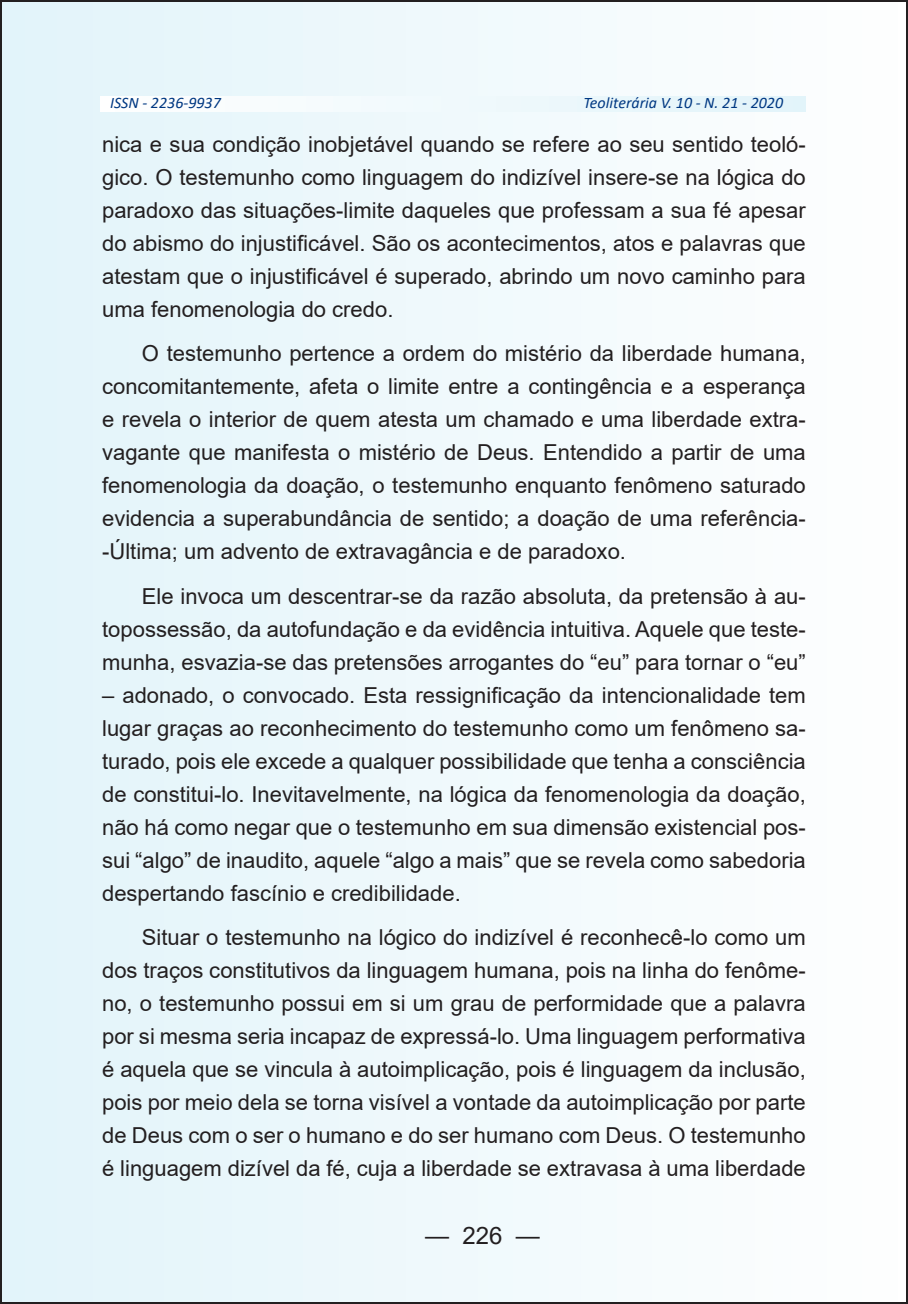
<style>
.page{position:relative;width:908px;height:1304px;background:#fff}
.page>*{position:absolute;margin:0;border:0;box-sizing:border-box;transform-origin:0 0}
.t1{font:24px "Arial";color:#231f20}
.t2{font:22px/33px "Arial";color:#231f20;text-align:justify}
.t3{font:italic 16px "Calibri";color:#003882}
</style>
<div class="page">
<div style="left:1px;top:1px;width:905px;height:1302px;background:linear-gradient(to right,#e2f4fa,#fefefe)"></div>
<svg style="left:100px;top:96px;width:705px;height:15px"></svg>
<p class="t3" style="left:110px;top:92px;width:112px">ISSN - 2236-9937</p>
<p class="t3" style="left:583px;top:92px;width:201px">Teoliterária V. 10 - N. 21 - 2020</p>
<p class="t2" style="left:102px;top:128px;width:704px">nica e sua condição inobjetável quando se refere ao seu sentido teoló&shy;gico. O testemunho como linguagem do indizível insere-se na lógica do paradoxo das situações-limite daqueles que professam a sua fé apesar do abismo do injustificável. São os acontecimentos, atos e palavras que atestam que o injustificável é superado, abrindo um novo caminho para uma fenomenologia do credo.</p>
<p class="t2" style="left:102px;top:337px;width:704px;text-indent:40px">O testemunho pertence a ordem do mistério da liberdade humana, concomitantemente, afeta o limite entre a contingência e a esperança e revela o interior de quem atesta um chamado e uma liberdade extra&shy;vagante que manifesta o mistério de Deus. Entendido a partir de uma fenomenologia da doação, o testemunho enquanto fenômeno saturado evidencia a superabundância de sentido; a doação de uma referência--Última; um advento de extravagância e de paradoxo.</p>
<p class="t2" style="left:102px;top:579px;width:704px;text-indent:40px">Ele invoca um descentrar-se da razão absoluta, da pretensão à au&shy;topossessão, da autofundação e da evidência intuitiva. Aquele que teste&shy;munha, esvazia-se das pretensões arrogantes do “eu” para tornar o “eu”</p>
<p class="t2" style="left:102px;top:678px;width:705px">– adonado, o convocado. Esta ressignificação da intencionalidade tem lugar graças ao reconhecimento do testemunho como um fenômeno sa&shy;turado, pois ele excede a qualquer possibilidade que tenha a consciência de constitui-lo. Inevitavelmente, na lógica da fenomenologia da doação, não há como negar que o testemunho em sua dimensão existencial pos&shy;sui “algo” de inaudito, aquele “algo a mais” que se revela como sabedoria despertando fascínio e credibilidade.</p>
<p class="t2" style="left:102px;top:921px;width:704px;text-indent:40px">Situar o testemunho na lógico do indizível é reconhecê-lo como um dos traços constitutivos da linguagem humana, pois na linha do fenôme&shy;no, o testemunho possui em si um grau de performidade que a palavra por si mesma seria incapaz de expressá-lo. Uma linguagem performativa é aquela que se vincula à autoimplicação, pois é linguagem da inclusão, pois por meio dela se torna visível a vontade da autoimplicação por parte de Deus com o ser o humano e do ser humano com Deus. O testemunho é linguagem dizível da fé, cuja a liberdade se extravasa à uma liberdade</p>
<p class="t1" style="left:425px;top:1218px;width:116px">— 226 —</p>
</div>
